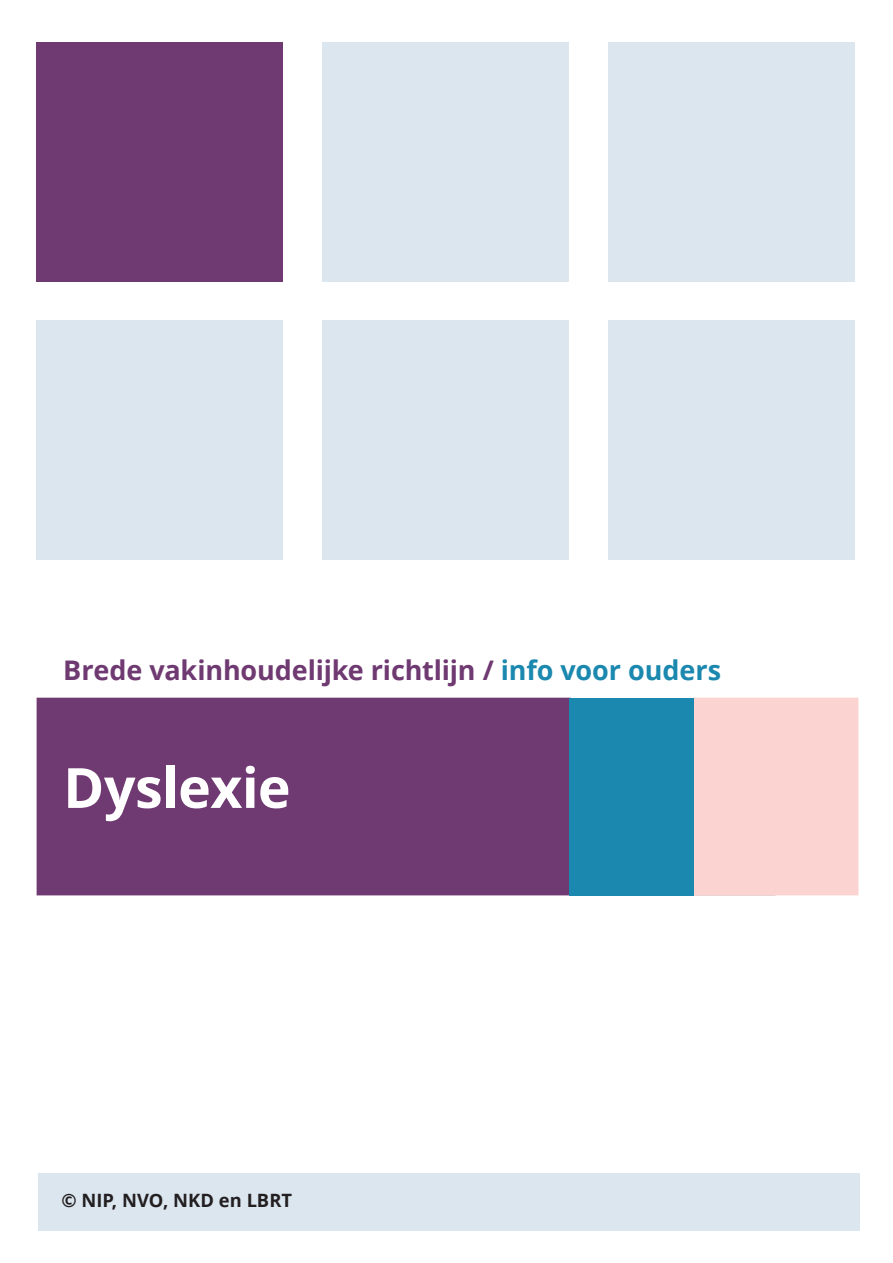
<style>
.page{position:relative;width:893px;height:1263px;background:#fff}
.page>*{position:absolute;margin:0;border:0;box-sizing:border-box;transform-origin:0 0}
.t1{font:700 55.5px "Open Sans";letter-spacing:-.01em;color:#fff}
.t2{font:700 27px "Open Sans";letter-spacing:-.005em;color:#6f3971}
.t3{font:700 18.3px "Open Sans";color:#231f20}
.s1{color:#1a88af}
</style>
<div class="page">
<div style="left:38px;top:1173px;width:821px;height:58px;background:#dbe6ef"></div>
<div style="left:37px;top:698px;width:532px;height:197px;background:#6f3971"></div>
<div style="left:694px;top:698px;width:164px;height:197px;background:#fbd3d1"></div>
<div style="left:569px;top:698px;width:125px;height:197px;background:#1a88af"></div>
<div style="left:37px;top:43px;width:246px;height:239px;background:#6f3971"></div>
<div style="left:323px;top:43px;width:246px;height:239px;background:#dbe6ef"></div>
<div style="left:609px;top:43px;width:246px;height:239px;background:#dbe6ef"></div>
<div style="left:37px;top:321px;width:246px;height:239px;background:#dbe6ef"></div>
<div style="left:323px;top:321px;width:246px;height:239px;background:#dbe6ef"></div>
<div style="left:609px;top:321px;width:246px;height:239px;background:#dbe6ef"></div>
<p class="t2" style="left:63px;top:651px;width:659px">Brede vakinhoudelijke richtlijn / <span class="s1">info voor ouders</span></p>
<p class="t1" style="left:63px;top:748px;width:229px">Dyslexie</p>
<p class="t3" style="left:61px;top:1187px;width:232px">© NIP, NVO, NKD en LBRT</p>
</div>
